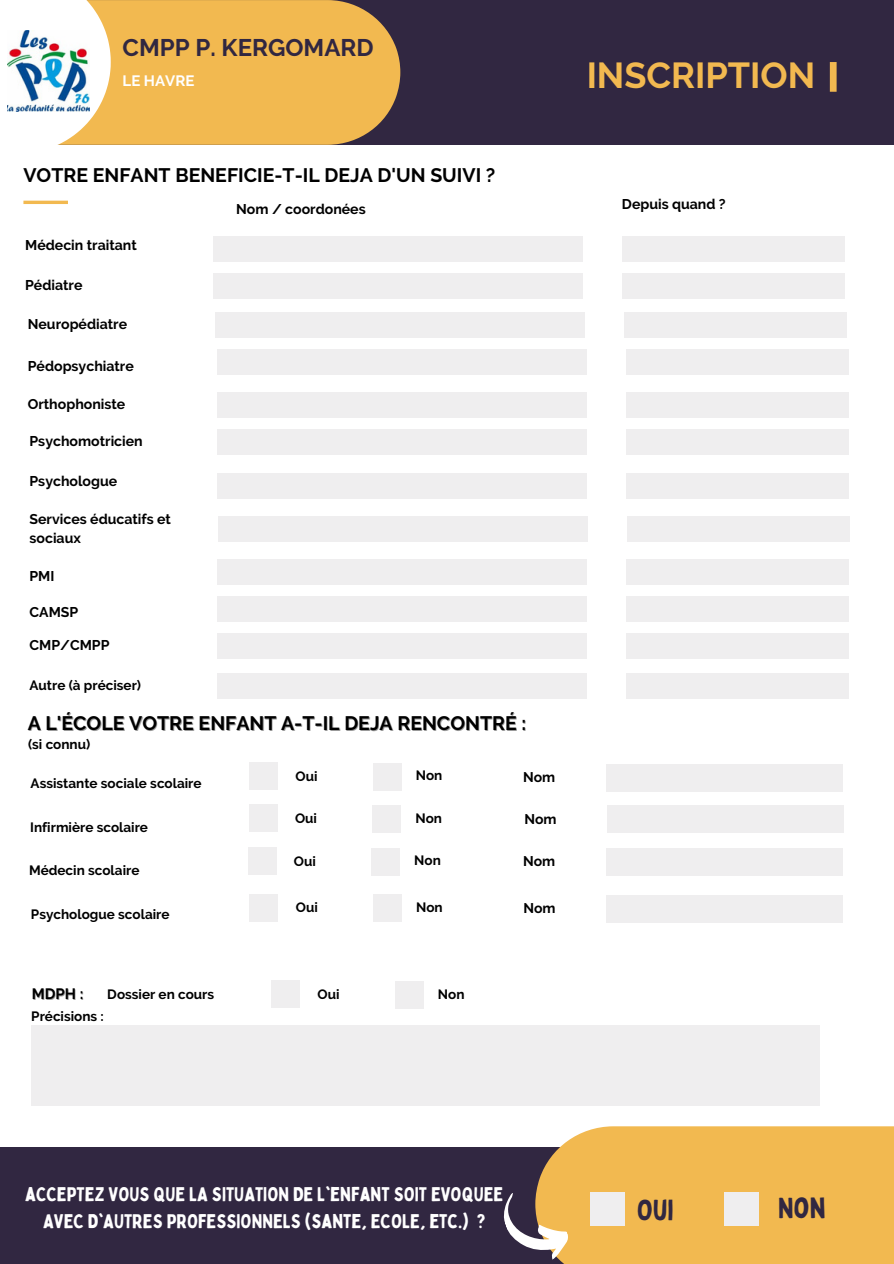
<style>
.page{position:relative;width:894px;height:1264px;background:#fff}
.page>*{position:absolute;margin:0;border:0;box-sizing:border-box;transform-origin:0 0}
.t1{font:700 36px "Raleway";color:#f2b950}
.t2{font:28.5px "Bobby Jones";color:#312741}
.t3{font:700 24px "Raleway";color:#312741}
.t4{font:19.5px/27px "Bobby Jones";color:#fff;text-align:center}
.t5{font:700 19.5px "Raleway";color:#000}
.t6{font:700 15px "Raleway";color:#fff}
.t7{font:700 15px "Raleway";color:#000}
.t8{font:700 14.1px/18.8px "Raleway";color:#000}
.t9{font:700 13.95px "Raleway";color:#000}
.t10{font:700 13.5px "Raleway";color:#000}
</style>
<div class="page">
<div style="left:28px;top:0;width:865px;height:145px;background:#312741"></div>
<div style="left:829px;top:62px;width:7px;height:30px;background:#f2b950"></div>
<hr style="left:23px;top:201px;width:45px;height:3px;background:#f2b950">
<div style="left:248px;top:847px;width:28px;height:28px;background:#efeeef"></div>
<div style="left:371px;top:848px;width:28px;height:27px;background:#efeeef"></div>
<div style="left:605px;top:848px;width:236px;height:27px;background:#efeeef"></div>
<div style="left:606px;top:895px;width:236px;height:27px;background:#efeeef"></div>
<div style="left:250px;top:894px;width:28px;height:27px;background:#efeeef"></div>
<div style="left:373px;top:894px;width:28px;height:28px;background:#efeeef"></div>
<div style="left:31px;top:1024px;width:788px;height:81px;background:#efeeef"></div>
<div style="left:271px;top:980px;width:29px;height:28px;background:#efeeef"></div>
<div style="left:395px;top:981px;width:28px;height:27px;background:#efeeef"></div>
<div style="left:622px;top:236px;width:222px;height:26px;background:#efeeef"></div>
<div style="left:213px;top:236px;width:369px;height:26px;background:#efeeef"></div>
<div style="left:622px;top:273px;width:222px;height:26px;background:#efeeef"></div>
<div style="left:213px;top:273px;width:369px;height:26px;background:#efeeef"></div>
<div style="left:626px;top:349px;width:222px;height:26px;background:#efeeef"></div>
<div style="left:217px;top:349px;width:369px;height:26px;background:#efeeef"></div>
<div style="left:626px;top:392px;width:222px;height:26px;background:#efeeef"></div>
<div style="left:217px;top:392px;width:369px;height:26px;background:#efeeef"></div>
<div style="left:626px;top:429px;width:222px;height:26px;background:#efeeef"></div>
<div style="left:217px;top:429px;width:369px;height:26px;background:#efeeef"></div>
<div style="left:626px;top:473px;width:222px;height:26px;background:#efeeef"></div>
<div style="left:217px;top:473px;width:369px;height:26px;background:#efeeef"></div>
<div style="left:626px;top:516px;width:222px;height:26px;background:#efeeef"></div>
<div style="left:218px;top:516px;width:369px;height:26px;background:#efeeef"></div>
<div style="left:626px;top:559px;width:222px;height:25px;background:#efeeef"></div>
<div style="left:218px;top:559px;width:369px;height:25px;background:#efeeef"></div>
<div style="left:626px;top:595px;width:222px;height:26px;background:#efeeef"></div>
<div style="left:218px;top:595px;width:369px;height:26px;background:#efeeef"></div>
<div style="left:626px;top:633px;width:222px;height:25px;background:#efeeef"></div>
<div style="left:218px;top:633px;width:369px;height:25px;background:#efeeef"></div>
<div style="left:626px;top:673px;width:222px;height:25px;background:#efeeef"></div>
<div style="left:217px;top:673px;width:369px;height:25px;background:#efeeef"></div>
<div style="left:0;top:1146px;width:893px;height:117px;background:#312741"></div>
<div style="left:535px;top:1126px;width:358px;height:137px;background:#f2b950"></div>
<div style="left:111px;top:0;width:289px;height:145px;background:#f2b950"></div>
<svg style="left:24px;top:0;width:87px;height:145px;background:#fbedd5"></svg>
<img style="left:7px;top:31px;width:82px;height:81px">
<div style="left:590px;top:1191px;width:34px;height:34px;background:#efeeef"></div>
<div style="left:723px;top:1192px;width:34px;height:34px;background:#efeeef"></div>
<div style="left:249px;top:804px;width:28px;height:28px;background:#efeeef"></div>
<div style="left:373px;top:805px;width:28px;height:27px;background:#efeeef"></div>
<div style="left:607px;top:805px;width:236px;height:27px;background:#efeeef"></div>
<div style="left:605px;top:764px;width:236px;height:27px;background:#efeeef"></div>
<div style="left:249px;top:762px;width:28px;height:28px;background:#efeeef"></div>
<div style="left:373px;top:763px;width:28px;height:27px;background:#efeeef"></div>
<svg style="left:503px;top:1180px;width:71px;height:83px"></svg>
<div style="left:624px;top:312px;width:222px;height:26px;background:#efeeef"></div>
<div style="left:216px;top:312px;width:369px;height:26px;background:#efeeef"></div>
<p class="t3" style="left:122px;top:33px;width:252px">CMPP P. KERGOMARD</p>
<p class="t6" style="left:122px;top:71px;width:73px">LE HAVRE</p>
<h6 class="t5" style="left:23px;top:163px;width:473px">VOTRE ENFANT BENEFICIE-T-IL DEJA D'UN SUIVI ?</h6>
<p class="t1" style="left:586px;top:54px;width:230px">INSCRIPTION</p>
<p class="t8" style="left:25px;top:235px;width:113px">Médecin traitant</p>
<h6 class="t8" style="left:25px;top:276px;width:59px">Pédiatre</h6>
<p class="t8" style="left:28px;top:315px;width:101px">Neuropédiatre</p>
<h6 class="t8" style="left:28px;top:356px;width:108px">Pédopsychiatre</h6>
<p class="t8" style="left:28px;top:395px;width:99px">Orthophoniste</p>
<h4 class="t8" style="left:30px;top:432px;width:115px">Psychomotricien</h4>
<p class="t8" style="left:30px;top:471px;width:89px">Psychologue</p>
<h2 class="t8" style="left:30px;top:510px;width:143px">Services éducatifs et sociaux</h2>
<p class="t8" style="left:30px;top:566px;width:26px">PMI</p>
<p class="t8" style="left:30px;top:603px;width:50px">CAMSP</p>
<p class="t8" style="left:30px;top:635px;width:81px">CMP/CMPP</p>
<p class="t10" style="left:30px;top:677px;width:113px">Autre (à préciser)</p>
<p class="t8" style="left:236px;top:199px;width:131px">Nom / coordonées</p>
<p class="t8" style="left:621px;top:194px;width:105px">Depuis quand ?</p>
<p class="t5" style="left:28px;top:712px;width:500px">A L'ÉCOLE VOTRE ENFANT A-T-IL DEJA RENCONTRÉ :</p>
<h2 class="t10" style="left:28px;top:735px;width:64px">(si connu)</h2>
<h6 class="t10" style="left:31px;top:775px;width:172px">Assistante sociale scolaire</h6>
<p class="t10" style="left:30px;top:819px;width:119px">Infirmière scolaire</p>
<p class="t10" style="left:29px;top:862px;width:112px">Médecin scolaire</p>
<p class="t10" style="left:31px;top:906px;width:140px">Psychologue scolaire</p>
<h6 class="t7" style="left:32px;top:985px;width:53px">MDPH :</h6>
<p class="t10" style="left:107px;top:985px;width:108px">Dossier en cours</p>
<p class="t10" style="left:31px;top:1008px;width:74px">Précisions :</p>
<p class="t10" style="left:295px;top:768px;width:23px">Oui</p>
<p class="t10" style="left:415px;top:767px;width:28px">Non</p>
<h4 class="t9" style="left:523px;top:769px;width:34px">Nom</h4>
<p class="t10" style="left:295px;top:810px;width:23px">Oui</p>
<p class="t10" style="left:415px;top:809px;width:28px">Non</p>
<h1 class="t9" style="left:524px;top:810px;width:34px">Nom</h1>
<p class="t10" style="left:294px;top:853px;width:23px">Oui</p>
<p class="t10" style="left:414px;top:852px;width:28px">Non</p>
<p class="t10" style="left:296px;top:899px;width:23px">Oui</p>
<p class="t10" style="left:416px;top:899px;width:28px">Non</p>
<p class="t9" style="left:523px;top:853px;width:34px">Nom</p>
<p class="t9" style="left:523px;top:900px;width:34px">Nom</p>
<p class="t10" style="left:317px;top:986px;width:23px">Oui</p>
<p class="t10" style="left:438px;top:985px;width:28px">Non</p>
<p class="t4" style="left:25px;top:1180px;width:479px">ACCEPTEZ VOUS QUE LA SITUATION DE L'ENFANT SOIT EVOQUEE<br>AVEC D'AUTRES PROFESSIONNELS (SANTE, ECOLE, ETC.) ?</p>
<p class="t2" style="left:636px;top:1191px;width:39px">OUI</p>
<p class="t2" style="left:777px;top:1189px;width:49px">NON</p>
</div>
